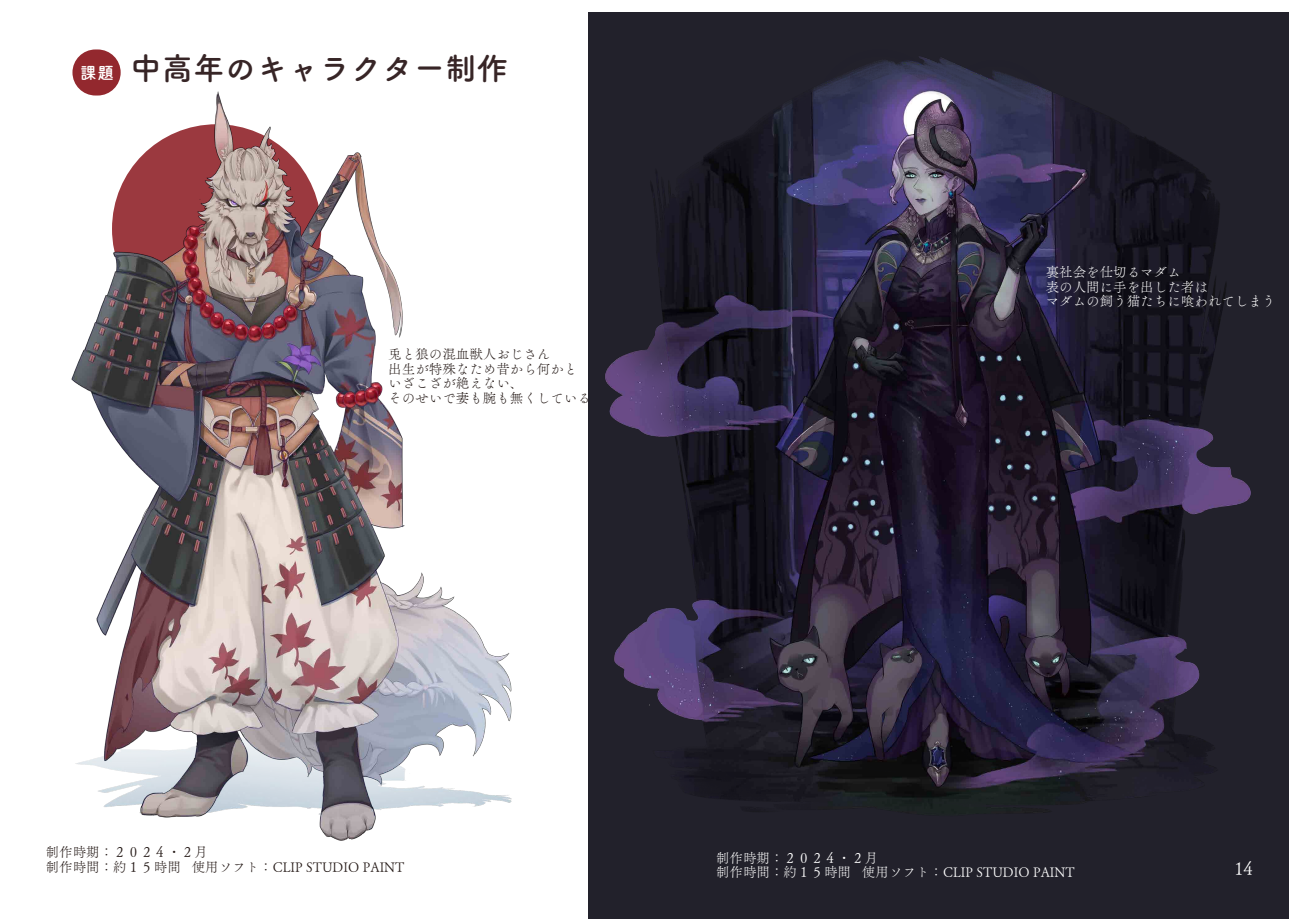
<style>
.page{position:relative;width:1289px;height:919px;background:#fff}
.page>*{position:absolute;margin:0;border:0;box-sizing:border-box;transform-origin:0 0}
.t1{font:31.5px "Tsuku A Rd Gothic Std B";color:#372526}
.t2{font:18px "Tsuku A Old Min Pr 6 N L";color:#fff}
.t3{font:500 16.5px "Kiwi Maru";color:#fff}
.t4{font:13.5px/14.5px "Tsuku A Old Min Pr 6 N L";color:#231815}
.t5{font:13.5px/14.5px "Tsuku A Old Min Pr 6 N L";color:#fff}
</style>
<div class="page">
<div style="left:588px;top:12px;width:700px;height:906px;background:#22212b"></div>
<div style="left:72px;top:49px;width:49px;height:46px;background:#93282e;border-radius:23px"></div>
<img style="left:605px;top:56px;width:646px;height:758px">
<img style="left:71px;top:65px;width:441px;height:776px">
<p class="t3" style="left:80px;top:63px;width:36px">課題</p>
<h1 class="t1" style="left:130px;top:44px;width:379px">中高年のキャラクター制作</h1>
<p class="t4" style="left:388px;top:346px;width:204px">兎と狼の混血獣人おじさん<br>出生が特殊なため昔から何かといざこざが絶えない、<br>そのせいで妻も腕も無くしている</p>
<p class="t5" style="left:1045px;top:264px;width:231px">裏社会を仕切るマダム<br>表の人間に手を出した者は<br>マダムの飼う猫たちに喰われてしまう</p>
<p class="t4" style="left:46px;top:843px;width:360px">制作時期：２０２４・２月　<br>制作時間：約１５時間 使用ソフト：CLIP STUDIO PAINT</p>
<p class="t5" style="left:716px;top:849px;width:360px">制作時期：２０２４・２月　<br>制作時間：約１５時間 使用ソフト：CLIP STUDIO PAINT</p>
<h2 class="t2" style="left:1234px;top:852px;width:20px">14</h2>
</div>
